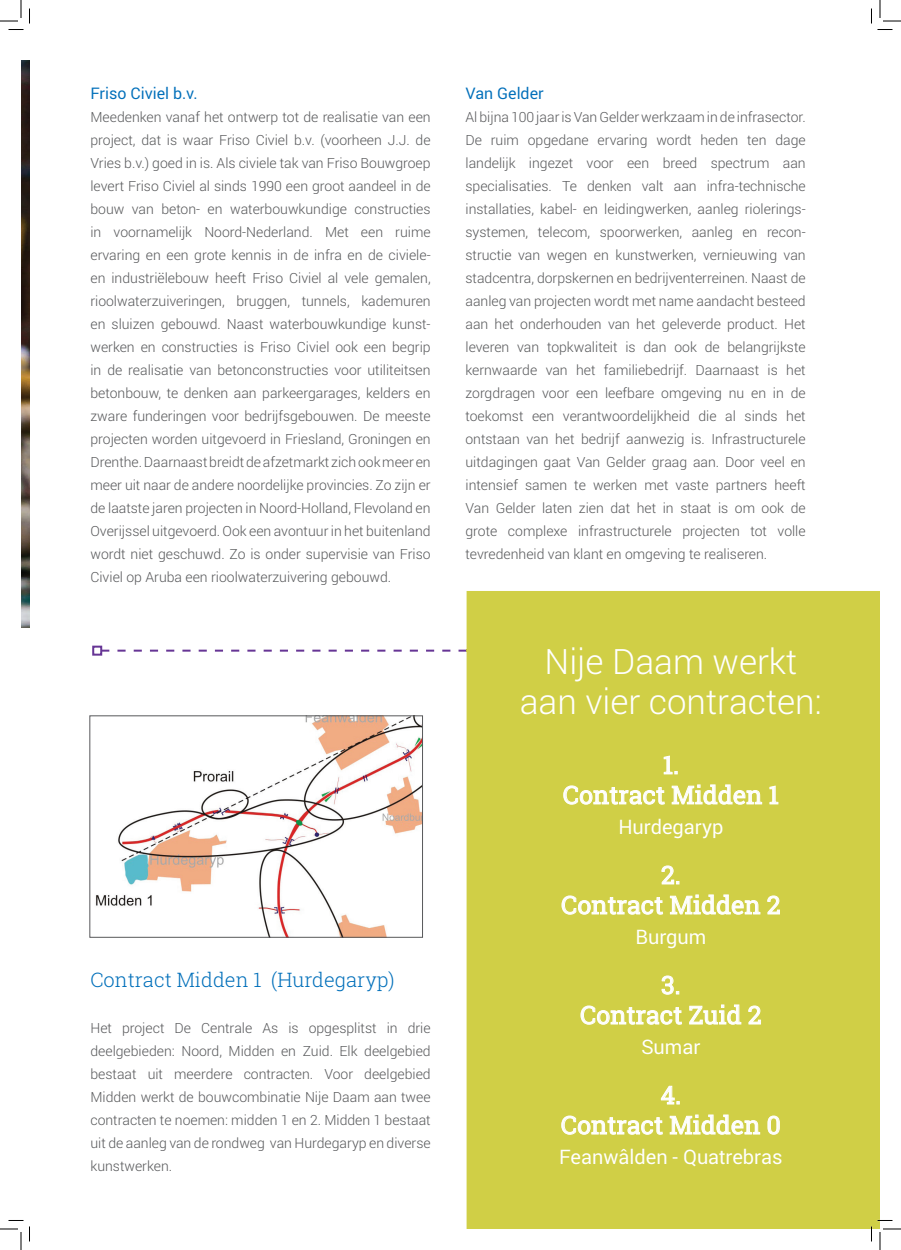
<style>
.page{position:relative;width:901px;height:1250px;background:#fff}
.page>*{position:absolute;margin:0;border:0;box-sizing:border-box;transform-origin:0 0}
.t1{font:300 35px/40px "Roboto";color:#fff;text-align:center}
.t2{font:25px/30px "Roboto Slab";color:#fff;text-align:center}
.t3{font:20px "Roboto";color:#fff}
.t4{font:300 20px "Roboto Slab";color:#006fba}
.t5{font:16px "Roboto";color:#006fba}
.t6{font:300 14px/23px "Roboto";color:#57585a;text-align:justify}
</style>
<div class="page">
<svg style="left:442px;top:649px;width:8px;height:2px"></svg>
<svg style="left:426px;top:649px;width:8px;height:2px"></svg>
<svg style="left:410px;top:649px;width:8px;height:2px"></svg>
<svg style="left:394px;top:649px;width:8px;height:2px"></svg>
<svg style="left:377px;top:649px;width:8px;height:2px"></svg>
<svg style="left:361px;top:649px;width:8px;height:2px"></svg>
<svg style="left:345px;top:649px;width:8px;height:2px"></svg>
<svg style="left:329px;top:649px;width:8px;height:2px"></svg>
<svg style="left:312px;top:649px;width:8px;height:2px"></svg>
<svg style="left:296px;top:649px;width:8px;height:2px"></svg>
<svg style="left:280px;top:649px;width:8px;height:2px"></svg>
<svg style="left:264px;top:649px;width:8px;height:2px"></svg>
<svg style="left:247px;top:649px;width:8px;height:2px"></svg>
<svg style="left:231px;top:649px;width:8px;height:2px"></svg>
<svg style="left:215px;top:649px;width:8px;height:2px"></svg>
<svg style="left:199px;top:649px;width:8px;height:2px"></svg>
<svg style="left:182px;top:649px;width:9px;height:2px"></svg>
<svg style="left:166px;top:649px;width:8px;height:2px"></svg>
<svg style="left:150px;top:649px;width:8px;height:2px"></svg>
<svg style="left:134px;top:649px;width:8px;height:2px"></svg>
<svg style="left:117px;top:649px;width:9px;height:2px"></svg>
<svg style="left:102px;top:649px;width:7px;height:2px"></svg>
<div style="left:92px;top:645px;width:10px;height:10px;border:2px solid #663595"></div>
<img style="left:95px;top:717px;width:326px;height:218px">
<div style="left:90px;top:715px;width:333px;height:222px;border:1px solid #57585a"></div>
<div style="left:467px;top:591px;width:413px;height:638px;background:#d0cf46"></div>
<svg style="left:458px;top:649px;width:10px;height:2px"></svg>
<svg style="left:663px;top:755px;width:15px;height:20px"></svg>
<svg style="left:563px;top:785px;width:102px;height:20px;background:#dcdb77"></svg>
<svg style="left:671px;top:784px;width:92px;height:21px;background:#dddc7c"></svg>
<svg style="left:769px;top:785px;width:10px;height:20px"></svg>
<svg style="left:661px;top:865px;width:18px;height:20px"></svg>
<svg style="left:561px;top:894px;width:219px;height:21px;background:#dcdb76"></svg>
<svg style="left:661px;top:975px;width:18px;height:20px"></svg>
<svg style="left:580px;top:1005px;width:103px;height:20px;background:#dcdb76"></svg>
<svg style="left:689px;top:1004px;width:53px;height:21px"></svg>
<svg style="left:748px;top:1005px;width:13px;height:20px"></svg>
<svg style="left:660px;top:1085px;width:20px;height:20px"></svg>
<svg style="left:561px;top:1115px;width:102px;height:20px;background:#dcdb77"></svg>
<svg style="left:669px;top:1114px;width:92px;height:21px;background:#dddc7c"></svg>
<svg style="left:767px;top:1115px;width:13px;height:20px"></svg>
<img style="left:21px;top:61px;width:9px;height:566px">
<svg style="left:0;top:0;width:30px;height:30px"></svg>
<svg style="left:0;top:1220px;width:30px;height:30px"></svg>
<svg style="left:871px;top:0;width:30px;height:30px"></svg>
<svg style="left:871px;top:1219px;width:30px;height:31px"></svg>
<p class="t5" style="left:90px;top:82px;width:109px">Friso Civiel b.v.</p>
<p class="t6" style="left:90px;top:105px;width:342px">Meedenken vanaf het ontwerp tot de realisatie van een project, dat is waar Friso Civiel b.v. (voorheen J.J. de Vries b.v.) goed in is. Als civiele tak van Friso Bouwgroep levert Friso Civiel al sinds 1990 een groot aandeel in de bouw van beton- en waterbouwkundige constructies in voornamelijk Noord-Nederland. Met een ruime ervaring en een grote kennis in de infra en de civiele&shy;en industriëlebouw heeft Friso Civiel al vele gemalen, rioolwaterzuiveringen, bruggen, tunnels, kademuren en sluizen gebouwd. Naast waterbouwkundige kunst&shy;werken en constructies is Friso Civiel ook een begrip in de realisatie van betonconstructies voor utiliteitsen betonbouw, te denken aan parkeergarages, kelders en zware funderingen voor bedrijfsgebouwen. De meeste projecten worden uitgevoerd in Friesland, Groningen en Drenthe. Daarnaast breidt de afzetmarkt zich ook meer en meer uit naar de andere noordelijke provincies. Zo zijn er de laatste jaren projecten in Noord-Holland, Flevoland en Overijssel uitgevoerd. Ook een avontuur in het buitenland wordt niet geschuwd. Zo is onder supervisie van Friso Civiel op Aruba een rioolwaterzuivering gebouwd.</p>
<h3 class="t4" style="left:90px;top:966px;width:306px">Contract Midden 1 (Hurdegaryp)</h3>
<p class="t6" style="left:90px;top:1016px;width:342px">Het project De Centrale As is opgesplitst in drie deelgebieden: Noord, Midden en Zuid. Elk deelgebied bestaat uit meerdere contracten. Voor deelgebied Midden werkt de bouwcombinatie Nije Daam aan twee contracten te noemen: midden 1 en 2. Midden 1 bestaat uit de aanleg van de rondweg van Hurdegaryp en diverse kunstwerken.</p>
<p class="t5" style="left:465px;top:82px;width:80px">Van Gelder</p>
<p class="t6" style="left:465px;top:105px;width:342px">Al bijna 100 jaar is Van Gelder werkzaam in de infrasector.<br>De ruim opgedane ervaring wordt heden ten dage landelijk ingezet voor een breed spectrum aan specialisaties. Te denken valt aan infra-technische installaties, kabel- en leidingwerken, aanleg riolerings&shy;systemen, telecom, spoorwerken, aanleg en recon&shy;structie van wegen en kunstwerken, vernieuwing van stadcentra, dorpskernen en bedrijventerreinen. Naast de aanleg van projecten wordt met name aandacht besteed aan het onderhouden van het geleverde product. Het leveren van topkwaliteit is dan ook de belangrijkste kernwaarde van het familiebedrijf. Daarnaast is het zorgdragen voor een leefbare omgeving nu en in de toekomst een verantwoordelijkheid die al sinds het ontstaan van het bedrijf aanwezig is. Infrastructurele uitdagingen gaat Van Gelder graag aan. Door veel en intensief samen te werken met vaste partners heeft Van Gelder laten zien dat het in staat is om ook de grote complexe infrastructurele projecten tot volle tevredenheid van klant en omgeving te realiseren.</p>
<h1 class="t1" style="left:520px;top:640px;width:304px">Nije Daam werkt aan vier contracten:</h1>
<h2 class="t2" style="left:563px;top:749px;width:217px">1.<br>Contract Midden 1</h2>
<h3 class="t3" style="left:618px;top:813px;width:106px">Hurdegaryp</h3>
<h2 class="t2" style="left:561px;top:859px;width:221px">2.<br>Contract Midden 2</h2>
<h3 class="t3" style="left:635px;top:923px;width:72px">Burgum</h3>
<h2 class="t2" style="left:580px;top:969px;width:183px">3.<br>Contract Zuid 2</h2>
<h3 class="t3" style="left:641px;top:1033px;width:60px">Sumar</h3>
<h2 class="t2" style="left:561px;top:1079px;width:221px">4.<br>Contract Midden 0</h2>
<h3 class="t3" style="left:559px;top:1143px;width:225px">Feanwâlden - Quatrebras</h3>
</div>
